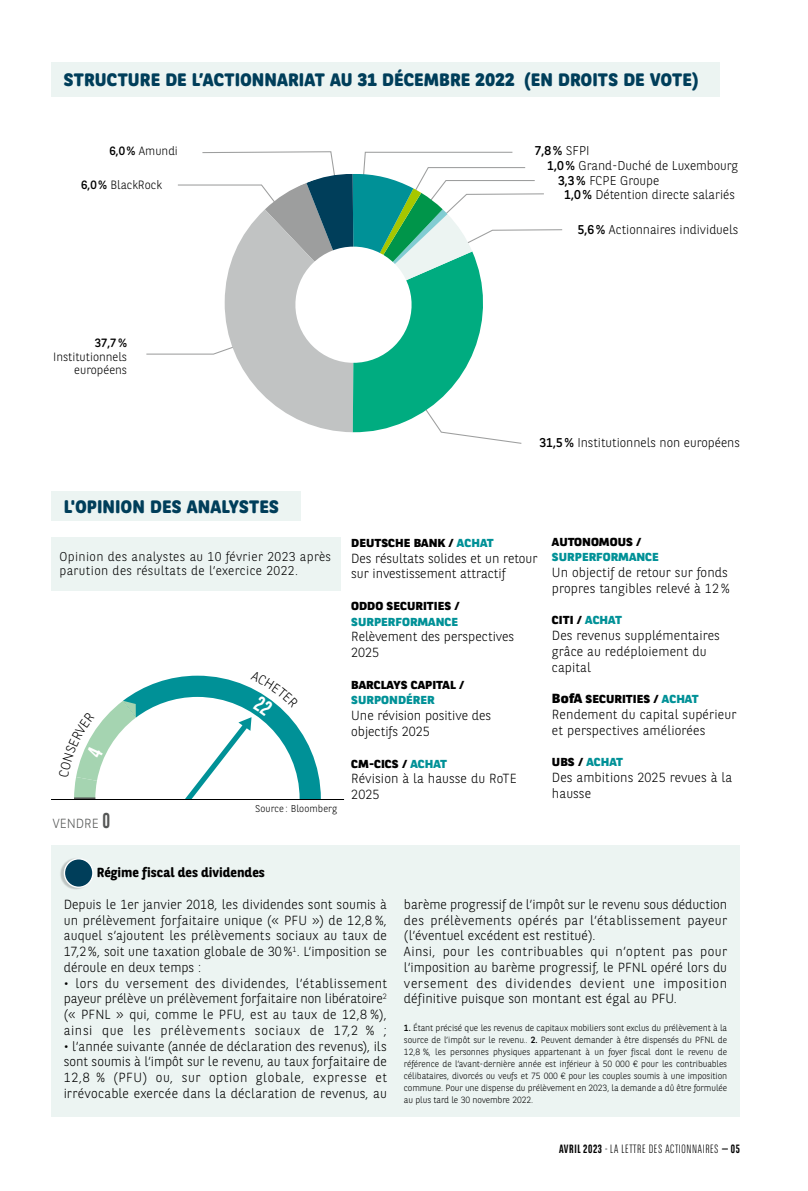
<style>
.page{position:relative;width:808px;height:1191px;background:#fff}
.page>*{position:absolute;margin:0;border:0;box-sizing:border-box;transform-origin:0 0}
.t1{font:800 18px "BNPP Rounded";letter-spacing:.01em;color:#003e5a}
.t2{font:300 13.2px/15.8px "BNPP Rounded";letter-spacing:.01em;color:#000}
.t3{font:700 13.2px "BNPP Rounded";color:#000}
.t4{font:300 13.2px "BNPP Rounded";color:#555756}
.t5{font:300 12.75px "BNPP Rounded";color:#000}
.t6{font:300 12.75px/13.5px "BNPP Rounded";letter-spacing:.03em;color:#000}
.t7{font:12.75px "BNPP Rounded";color:#000}
.t8{font:300 12px/13.5px "BNPP Rounded";color:#000;text-align:right}
.t9{font:300 12px "BNPP Sans Condensed";letter-spacing:.05em;color:#000}
.t10{font:12px "BNPP Rounded";color:#000}
.t11{font:800 11.55px "BNPP Square";color:#000}
.t12{font:800 11.55px "BNPP Square";color:#009197}
.t13{font:300 9.9px "BNPP Rounded";letter-spacing:.01em;color:#000}
.t14{font:300 9px/12px "BNPP Rounded";letter-spacing:-.01em;color:#000;text-align:justify}
.s1{font-weight:400}
.s2{font-weight:300}
.s3{font-family:"BNPP Sans Condensed";font-weight:700;font-size:21.45px}
.s4{color:#009197}
.s5{font-size:13.2px}
.s6{color:#000}
.s7{font-weight:700}
</style>
<div class="page">
<div style="left:51px;top:63px;width:668px;height:34px;background:#ecf4f2"></div>
<div style="left:51px;top:491px;width:249px;height:30px;background:#ecf4f2"></div>
<div style="left:51px;top:537px;width:289px;height:53px;background:#ecf4f2"></div>
<hr style="left:51px;top:799px;width:293px;height:1px;background:#000">
<svg style="left:146px;top:151px;width:417px;height:281px"></svg>
<div style="left:51px;top:845px;width:689px;height:271px;background:#ecf4f2"></div>
<div style="left:60px;top:857px;width:32px;height:32px;background:#000;opacity:.2"></div>
<div style="left:64px;top:858px;width:29px;height:29px;background:#003e5a;border-radius:50%"></div>
<div style="left:64px;top:858px;width:30px;height:30px;border:1px solid #fff;border-radius:50%"></div>
<svg style="left:74px;top:675px;width:247px;height:124px"></svg>
<h1 class="t1" style="left:64px;top:69px;width:636px">STRUCTURE DE L’ACTIONNARIAT AU 31 DÉCEMBRE 2022 (EN DROITS DE VOTE)</h1>
<p class="t8" style="left:110px;top:144px;width:70px"><span class="s1">6,0%</span> Amundi</p>
<p class="t8" style="left:81px;top:178px;width:82px"><span class="s1">6,0%</span> BlackRock</p>
<p class="t7" style="left:535px;top:142px;width:56px">7,8% <span class="s2">SFPI</span></p>
<p class="t5" style="left:547px;top:158px;width:192px"><span class="s1">1,0%</span> Grand-Duché de Luxembourg</p>
<p class="t5" style="left:558px;top:173px;width:103px"><span class="s1">3,3%</span> FCPE Groupe</p>
<p class="t5" style="left:564px;top:187px;width:172px"><span class="s1">1,0%</span> Détention directe salariés</p>
<p class="t5" style="left:578px;top:222px;width:162px"><span class="s1">5,6%</span> Actionnaires individuels</p>
<p class="t10" style="left:95px;top:335px;width:34px">37,7%</p>
<p class="t8" style="left:53px;top:350px;width:75px">Institutionnels européens</p>
<p class="t5" style="left:539px;top:435px;width:202px"><span class="s1">31,5%</span> Institutionnels non européens</p>
<h1 class="t1" style="left:64px;top:496px;width:217px">L'OPINION DES ANALYSTES</h1>
<p class="t6" style="left:60px;top:550px;width:273px">Opinion des analystes au 10 février 2023 après parution des résultats de l’exercice 2022.</p>
<p class="t4" style="left:52px;top:815px;width:59px">VENDRE <span class="s3">0</span></p>
<p class="t13" style="left:255px;top:802px;width:83px">Source : Bloomberg</p>
<p class="t11" style="left:351px;top:534px;width:144px">DEUTSCHE BANK / <span class="s4">ACHAT</span></p>
<p class="t2" style="left:351px;top:550px;width:188px">Des résultats solides et un retour sur investissement attractif</p>
<p class="t11" style="left:351px;top:597px;width:110px">ODDO SECURITIES /</p>
<p class="t12" style="left:351px;top:613px;width:108px">SURPERFORMANCE</p>
<p class="t2" style="left:351px;top:629px;width:164px">Relèvement des perspectives<br>2025</p>
<p class="t11" style="left:351px;top:676px;width:115px">BARCLAYS CAPITAL /</p>
<p class="t12" style="left:351px;top:691px;width:85px">SURPONDÉRER</p>
<p class="t2" style="left:351px;top:708px;width:141px">Une révision positive des objectifs 2025</p>
<p class="t11" style="left:351px;top:754px;width:97px">CM-CICS / <span class="s4">ACHAT</span></p>
<p class="t2" style="left:351px;top:771px;width:167px">Révision à la hausse du RoTE<br>2025</p>
<p class="t11" style="left:552px;top:533px;width:91px">AUTONOMOUS /</p>
<p class="t12" style="left:552px;top:548px;width:108px">SURPERFORMANCE</p>
<p class="t2" style="left:552px;top:565px;width:179px">Un objectif de retour sur fonds propres tangibles relevé à 12 %</p>
<p class="t11" style="left:552px;top:611px;width:72px">CITI / <span class="s4">ACHAT</span></p>
<p class="t2" style="left:552px;top:628px;width:169px">Des revenus supplémentaires grâce au redéploiement du capital</p>
<p class="t11" style="left:552px;top:690px;width:148px"><span class="s5">BofA</span> SECURITIES / <span class="s4">ACHAT</span></p>
<p class="t2" style="left:552px;top:706px;width:186px">Rendement du capital supérieur et perspectives améliorées</p>
<p class="t12" style="left:552px;top:753px;width:73px"><span class="s6">UBS /</span> ACHAT</p>
<p class="t2" style="left:552px;top:769px;width:182px">Des ambitions 2025 revues à la hausse</p>
<p class="t3" style="left:97px;top:863px;width:170px">Régime fiscal des dividendes</p>
<p class="t2" style="left:64px;top:896px;width:325px;text-align:justify">Depuis le 1er janvier 2018, les dividendes sont soumis à un prélèvement forfaitaire unique (« PFU ») de 12,8 %, auquel s’ajoutent les prélèvements sociaux au taux de 17,2 %, soit une taxation globale de 30 %<sup>1</sup>. L’imposition se déroule en deux temps :</p>
<p class="t2" style="left:64px;top:975px;width:325px;text-align:justify">• lors du versement des dividendes, l’établissement payeur prélève un prélèvement forfaitaire non libératoire<sup>2 </sup>(« PFNL » qui, comme le PFU, est au taux de 12,8 %), ainsi que les prélèvements sociaux de 17,2 % ;</p>
<p class="t2" style="left:64px;top:1038px;width:325px;text-align:justify">• l’année suivante (année de déclaration des revenus), ils sont soumis à l’impôt sur le revenu, au taux forfaitaire de 12,8 % (PFU) ou, sur option globale, expresse et irrévocable exercée dans la déclaration de revenus, au</p>
<p class="t2" style="left:404px;top:896px;width:325px">barème progressif de l’impôt sur le revenu sous déduction des prélèvements opérés par l’établissement payeur (l’éventuel excédent est restitué).<br>Ainsi, pour les contribuables qui n’optent pas pour l’imposition au barème progressif, le PFNL opéré lors du versement des dividendes devient une imposition définitive puisque son montant est égal au PFU.</p>
<p class="t14" style="left:404px;top:1022px;width:325px"><span class="s1">1.</span> Étant précisé que les revenus de capitaux mobiliers sont exclus du prélèvement à la source de l’impôt sur le revenu.. <span class="s1">2.</span> Peuvent demander à être dispensés du PFNL de 12,8 %, les personnes physiques appartenant à un foyer fiscal dont le revenu de référence de l’avant-dernière année est inférieur à 50 000 € pour les contribuables célibataires, divorcés ou veufs et 75 000 € pour les couples soumis à une imposition commune. Pour une dispense du prélèvement en 2023, la demande a dû être formulée au plus tard le 30 novembre 2022.</p>
<p class="t9" style="left:559px;top:1141px;width:182px"><span class="s7">AVRIL 2023</span> - LA LETTRE DES ACTIONNAIRES <span class="s7">— 05</span></p>
</div>
